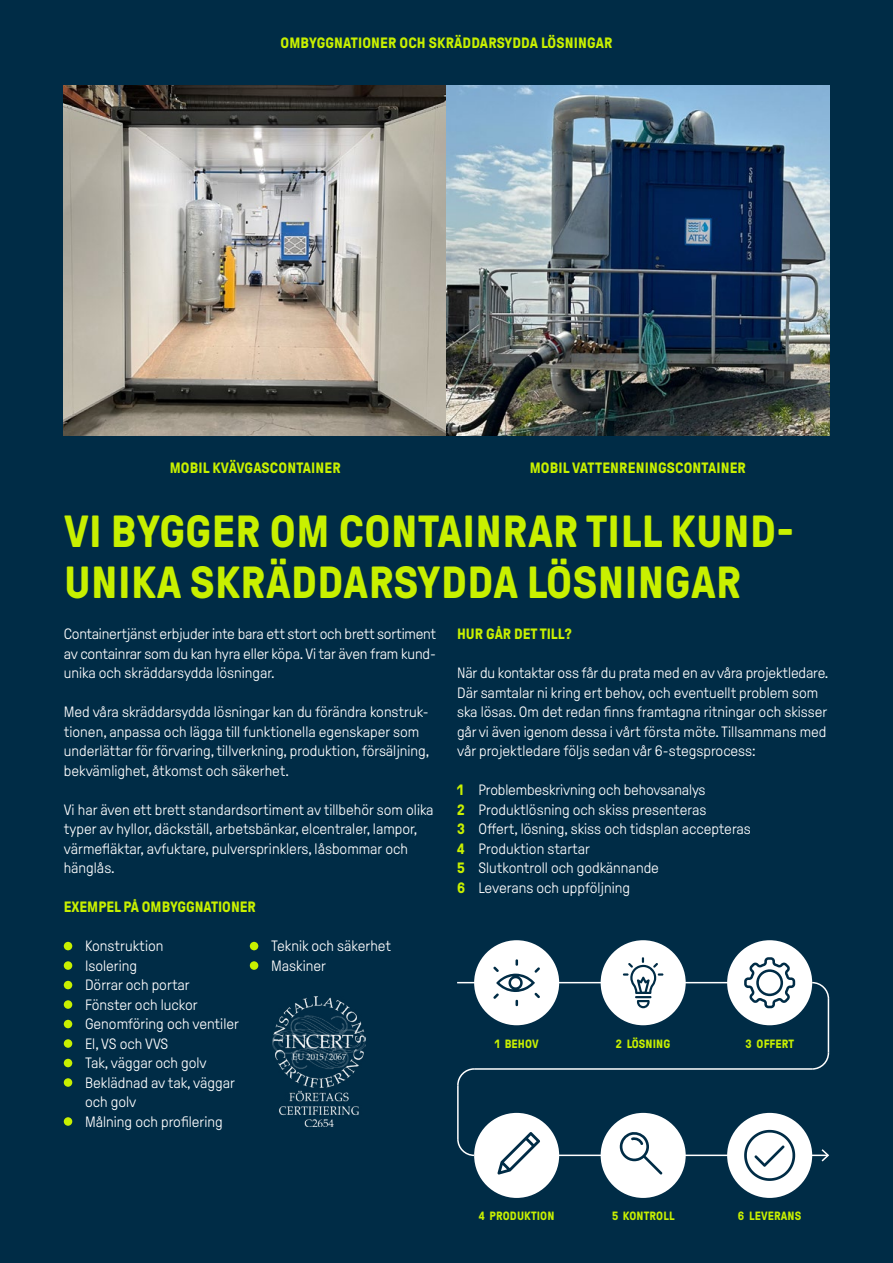
<style>
.page{position:relative;width:893px;height:1263px;background:#002c46}
.page>*{position:absolute;margin:0;border:0;box-sizing:border-box;transform-origin:0 0}
.t1{font:700 45px/51px "GT Pressura";letter-spacing:.01em;color:#c8f000}
.t2{font:300 15px/19.5px "GT Pressura";color:#fff}
.t3{font:700 15px/19.5px "GT Pressura";letter-spacing:.01em;color:#c8f000;text-align:justify}
.t4{font:700 12px "GT Pressura";letter-spacing:.01em;color:#c8f000}
</style>
<div class="page">
<div style="left:64px;top:942px;width:8px;height:8px;background:#c8f000;border-radius:50%"></div>
<div style="left:64px;top:961px;width:8px;height:9px;background:#c8f000;border-radius:50%"></div>
<div style="left:64px;top:981px;width:8px;height:8px;background:#c8f000;border-radius:50%"></div>
<div style="left:64px;top:1000px;width:8px;height:9px;background:#c8f000;border-radius:50%"></div>
<div style="left:64px;top:1020px;width:8px;height:8px;background:#c8f000;border-radius:50%"></div>
<div style="left:64px;top:1039px;width:8px;height:9px;background:#c8f000;border-radius:50%"></div>
<div style="left:64px;top:1078px;width:8px;height:9px;background:#c8f000;border-radius:50%"></div>
<div style="left:64px;top:1059px;width:8px;height:8px;background:#c8f000;border-radius:50%"></div>
<div style="left:64px;top:1117px;width:8px;height:9px;background:#c8f000;border-radius:50%"></div>
<img style="left:64px;top:85px;width:765px;height:350px">
<div style="left:474px;top:940px;width:85px;height:85px;background:#fff;border-radius:50%"></div>
<div style="left:727px;top:940px;width:85px;height:85px;background:#fff;border-radius:50%"></div>
<div style="left:601px;top:940px;width:85px;height:85px;background:#fff;border-radius:50%"></div>
<svg style="left:493px;top:959px;width:47px;height:47px"></svg>
<svg style="left:623px;top:957px;width:40px;height:51px"></svg>
<svg style="left:744px;top:957px;width:51px;height:51px"></svg>
<div style="left:474px;top:1113px;width:85px;height:85px;background:#fff;border-radius:50%"></div>
<div style="left:727px;top:1113px;width:85px;height:85px;background:#fff;border-radius:50%"></div>
<div style="left:601px;top:1113px;width:85px;height:85px;background:#fff;border-radius:50%"></div>
<svg style="left:497px;top:1132px;width:43px;height:42px"></svg>
<svg style="left:620px;top:1132px;width:42px;height:43px"></svg>
<svg style="left:744px;top:1130px;width:51px;height:51px"></svg>
<hr style="left:828px;top:999px;width:1px;height:54px;background:#fff">
<hr style="left:457px;top:1085px;width:2px;height:54px;background:#fff">
<hr style="left:474px;top:1068px;width:338px;height:2px;background:#fff">
<hr style="left:684px;top:982px;width:45px;height:1px;background:#fff">
<hr style="left:558px;top:1154px;width:44px;height:2px;background:#fff">
<hr style="left:558px;top:982px;width:44px;height:1px;background:#fff">
<hr style="left:684px;top:1154px;width:45px;height:2px;background:#fff">
<svg style="left:457px;top:982px;width:17px;height:1px"></svg>
<svg style="left:811px;top:1147px;width:18px;height:16px"></svg>
<svg style="left:811px;top:1051px;width:19px;height:19px"></svg>
<svg style="left:457px;top:1068px;width:19px;height:19px"></svg>
<svg style="left:811px;top:981px;width:19px;height:19px"></svg>
<svg style="left:457px;top:1137px;width:19px;height:20px"></svg>
<div style="left:250px;top:942px;width:8px;height:8px;background:#c8f000;border-radius:50%"></div>
<div style="left:250px;top:961px;width:8px;height:9px;background:#c8f000;border-radius:50%"></div>
<img style="left:272px;top:996px;width:94px;height:131px">
<p class="t3" style="left:280px;top:34px;width:333px">OMBYGGNATIONER OCH SKRÄDDARSYDDA LÖSNINGAR</p>
<p class="t3" style="left:170px;top:458px;width:173px">MOBIL KVÄVGASCONTAINER</p>
<p class="t3" style="left:530px;top:458px;width:218px">MOBIL VATTENRENINGSCONTAINER</p>
<h1 class="t1" style="left:64px;top:506px;width:732px">VI BYGGER OM CONTAINRAR TILL KUND-<br>UNIKA SKRÄDDARSYDDA LÖSNINGAR</h1>
<p class="t2" style="left:64px;top:624px;width:374px;text-align:justify">Containertjänst erbjuder inte bara ett stort och brett sortiment av containrar som du kan hyra eller köpa. Vi tar även fram kund&shy;unika och skräddarsydda lösningar.</p>
<p class="t2" style="left:64px;top:702px;width:367px">Med våra skräddarsydda lösningar kan du förändra konstruk&shy;tionen, anpassa och lägga till funktionella egenskaper som underlättar för förvaring, tillverkning, produktion, försäljning, bekvämlighet, åtkomst och säkerhet.</p>
<p class="t2" style="left:64px;top:800px;width:371px">Vi har även ett brett standardsortiment av tillbehör som olika typer av hyllor, däckställ, arbetsbänkar, elcentraler, lampor, värmefläktar, avfuktare, pulversprinklers, låsbommar och hänglås.</p>
<p class="t3" style="left:64px;top:897px;width:194px">EXEMPEL PÅ OMBYGGNATIONER</p>
<p class="t2" style="left:85px;top:936px;width:156px">Konstruktion<br>Isolering<br>Dörrar och portar<br>Fönster och luckor<br>Genomföring och ventiler<br>El, VS och VVS<br>Tak, väggar och golv<br>Beklädnad av tak, väggar och golv<br>Målning och profilering</p>
<p class="t3" style="left:457px;top:624px;width:116px">HUR GÅR DET TILL?</p>
<p class="t2" style="left:457px;top:663px;width:373px">När du kontaktar oss får du prata med en av våra projektledare.<br>Där samtalar ni kring ert behov, och eventuellt problem som ska lösas. Om det redan finns framtagna ritningar och skisser går vi även igenom dessa i vårt första möte. Tillsammans med vår projektledare följs sedan vår 6-stegsprocess:</p>
<p class="t2" style="left:478px;top:780px;width:274px">Problembeskrivning och behovsanalys Produktlösning och skiss presenteras<br>Offert, lösning, skiss och tidsplan accepteras Produktion startar<br>Slutkontroll och godkännande<br>Leverans och uppföljning</p>
<p class="t3" style="left:457px;top:780px;width:10px">1<br>2<br>3<br>4<br>5<br>6</p>
<p class="t2" style="left:271px;top:936px;width:122px">Teknik och säkerhet<br>Maskiner</p>
<p class="t4" style="left:495px;top:1037px;width:45px">1 BEHOV</p>
<p class="t4" style="left:616px;top:1037px;width:56px">2 LÖSNING</p>
<p class="t4" style="left:746px;top:1037px;width:50px">3 OFFERT</p>
<p class="t4" style="left:479px;top:1209px;width:77px">4 PRODUKTION</p>
<p class="t4" style="left:612px;top:1209px;width:64px">5 KONTROLL</p>
<p class="t4" style="left:738px;top:1209px;width:65px">6 LEVERANS</p>
</div>
